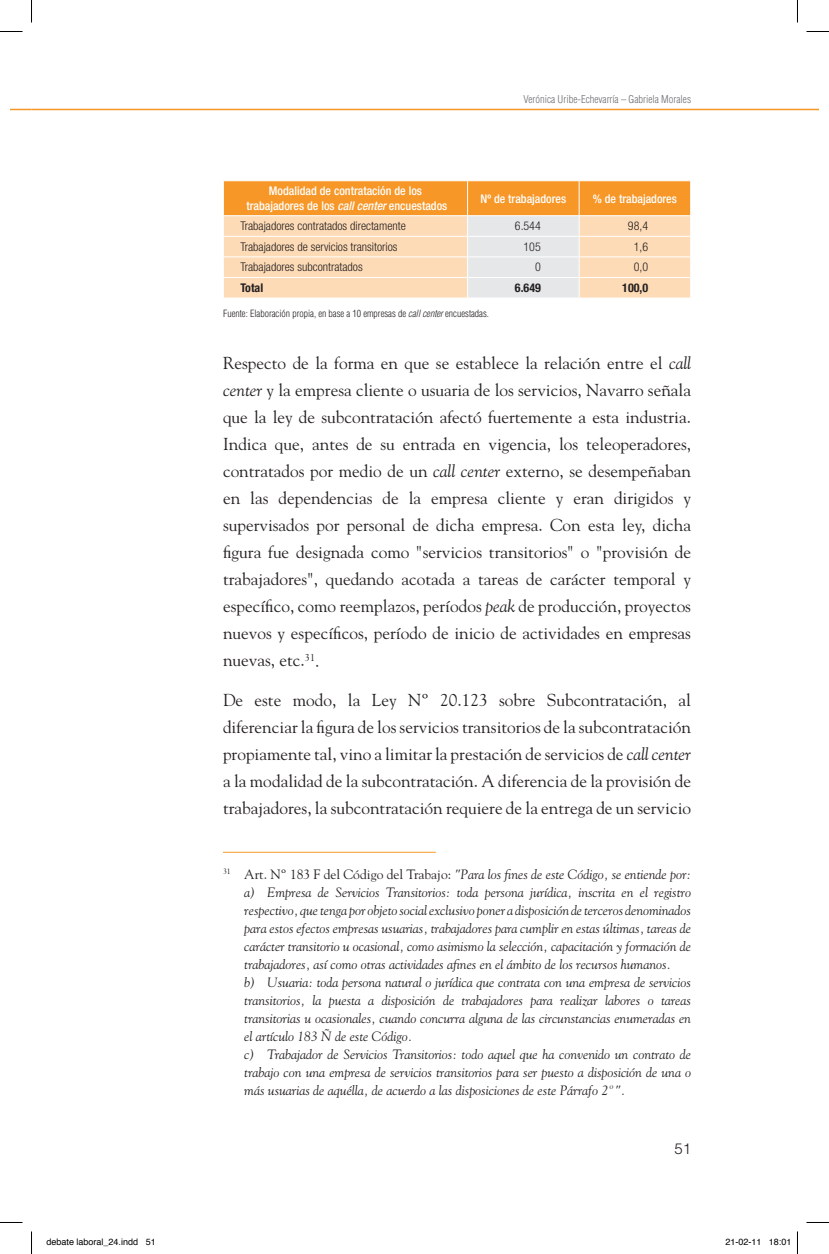
<style>
.page{position:relative;width:829px;height:1254px;background:#fff}
.page>*{position:absolute;margin:0;border:0;box-sizing:border-box;transform-origin:0 0}
.t1{font:17.25px/27px "Goudy Std";color:#231f20;text-align:justify}
.t2{font:300 15px "Helvetica LT Std";color:#231f20}
.t3{font:italic 13.5px/18px "Goudy Std";color:#231f20}
.t4{font:300 condensed 12px "Helvetica Neue LT Std";color:#231f20}
.t5{font:500 condensed 12px/14.4px "Helvetica Neue LT Std";color:#fff;text-align:center}
.t6{font:700 condensed 12px "Helvetica Neue LT Std";color:#231f20}
.t7{font:300 condensed 10.5px "Helvetica LT Std";color:#6c6d70}
.t8{font:300 condensed 9.75px "Helvetica LT Std";color:#231f20}
.t9{font:9px "Helvetica";color:#000}
.s1{font-style:italic}
.s2{font-style:normal}
</style>
<div class="page">
<hr style="left:32px;top:109px;width:786px;height:1px;background:#f79727">
<svg style="left:10px;top:109px;width:22px;height:1px"></svg>
<svg style="left:223px;top:181px;width:468px;height:117px;background:#f7cc9a"></svg>
<hr style="left:223px;top:852px;width:212px;height:1px;background:#f79727">
<svg style="left:0;top:31px;width:22px;height:1px"></svg>
<svg style="left:806px;top:31px;width:22px;height:1px"></svg>
<svg style="left:0;top:1222px;width:22px;height:1px"></svg>
<svg style="left:806px;top:1222px;width:22px;height:1px"></svg>
<svg style="left:31px;top:0;width:1px;height:23px"></svg>
<svg style="left:31px;top:1231px;width:1px;height:23px"></svg>
<svg style="left:797px;top:0;width:1px;height:23px"></svg>
<svg style="left:797px;top:1231px;width:1px;height:23px"></svg>
<p class="t7" style="left:523px;top:92px;width:169px">Verónica Uribe-Echevarría – Gabriela Morales</p>
<p class="t5" style="left:246px;top:184px;width:202px">Modalidad de contratación de los trabajadores de los <span class="s1">call center</span> encuestados</p>
<p class="t5" style="left:480px;top:191px;width:87px">Nº de trabajadores</p>
<p class="t5" style="left:592px;top:191px;width:86px">% de trabajadores</p>
<p class="t4" style="left:240px;top:219px;width:167px">Trabajadores contratados directamente</p>
<p class="t4" style="left:515px;top:219px;width:27px">6.544</p>
<p class="t4" style="left:627px;top:219px;width:22px">98,4</p>
<p class="t4" style="left:240px;top:240px;width:159px">Trabajadores de servicios transitorios</p>
<p class="t4" style="left:523px;top:240px;width:19px">105</p>
<p class="t4" style="left:633px;top:240px;width:16px">1,6</p>
<p class="t4" style="left:240px;top:260px;width:124px">Trabajadores subcontratados</p>
<p class="t4" style="left:535px;top:260px;width:7px">0</p>
<p class="t4" style="left:633px;top:260px;width:16px">0,0</p>
<p class="t6" style="left:240px;top:280px;width:24px">Total</p>
<p class="t6" style="left:515px;top:280px;width:27px">6.649</p>
<p class="t6" style="left:622px;top:280px;width:27px">100,0</p>
<p class="t8" style="left:223px;top:307px;width:267px">Fuente: Elaboración propia, en base a 10 empresas de <span class="s1">call center</span> encuestadas.</p>
<p class="t1" style="left:223px;top:350px;width:469px">Respecto de la forma en que se establece la relación entre el <span class="s1">call center</span> y la empresa cliente o usuaria de los servicios, Navarro señala que la ley de subcontratación afectó fuertemente a esta industria.<br>Indica que, antes de su entrada en vigencia, los teleoperadores, contratados por medio de un <span class="s1">call center</span> externo, se desempeñaban en las dependencias de la empresa cliente y eran dirigidos y supervisados por personal de dicha empresa. Con esta ley, dicha figura fue designada como "servicios transitorios" o "provisión de trabajadores", quedando acotada a tareas de carácter temporal y específico, como reemplazos, períodos <span class="s1">peak</span> de producción, proyectos nuevos y específicos, período de inicio de actividades en empresas nuevas, etc.<sup>31</sup>.</p>
<p class="t1" style="left:223px;top:686px;width:469px">De este modo, la Ley Nº 20.123 sobre Subcontratación, al diferenciar la figura de los servicios transitorios de la subcontratación propiamente tal, vino a limitar la prestación de servicios de <span class="s1">call center </span>a la modalidad de la subcontratación. A diferencia de la provisión de trabajadores, la subcontratación requiere de la entrega de un servicio</p>
<p class="t3" style="left:244px;top:865px;width:448px;text-indent:-21px"><sup>31</sup> <span class="s2">Art. Nº 183 F del Código del Trabajo:</span> "Para los fines de este Código, se entiende por: a) Empresa de Servicios Transitorios: toda persona jurídica, inscrita en el registro respectivo, que tenga por objeto social exclusivo poner a disposición de terceros denominados para estos efectos empresas usuarias, trabajadores para cumplir en estas últimas, tareas de carácter transitorio u ocasional, como asimismo la selección, capacitación y formación de trabajadores, así como otras actividades afines en el ámbito de los recursos humanos.<br>b) Usuaria: toda persona natural o jurídica que contrata con una empresa de servicios transitorios, la puesta a disposición de trabajadores para realizar labores o tareas transitorias u ocasionales, cuando concurra alguna de las circunstancias enumeradas en el artículo 183 Ñ de este Código.<br>c) Trabajador de Servicios Transitorios: todo aquel que ha convenido un contrato de trabajo con una empresa de servicios transitorios para ser puesto a disposición de una o más usuarias de aquélla, de acuerdo a las disposiciones de este Párrafo 2º".</p>
<p class="t2" style="left:674px;top:1139px;width:18px">51</p>
<p class="t9" style="left:46px;top:1234px;width:111px">debate laboral_24.indd 51</p>
<p class="t9" style="left:725px;top:1234px;width:68px">21-02-11 18:01</p>
</div>
